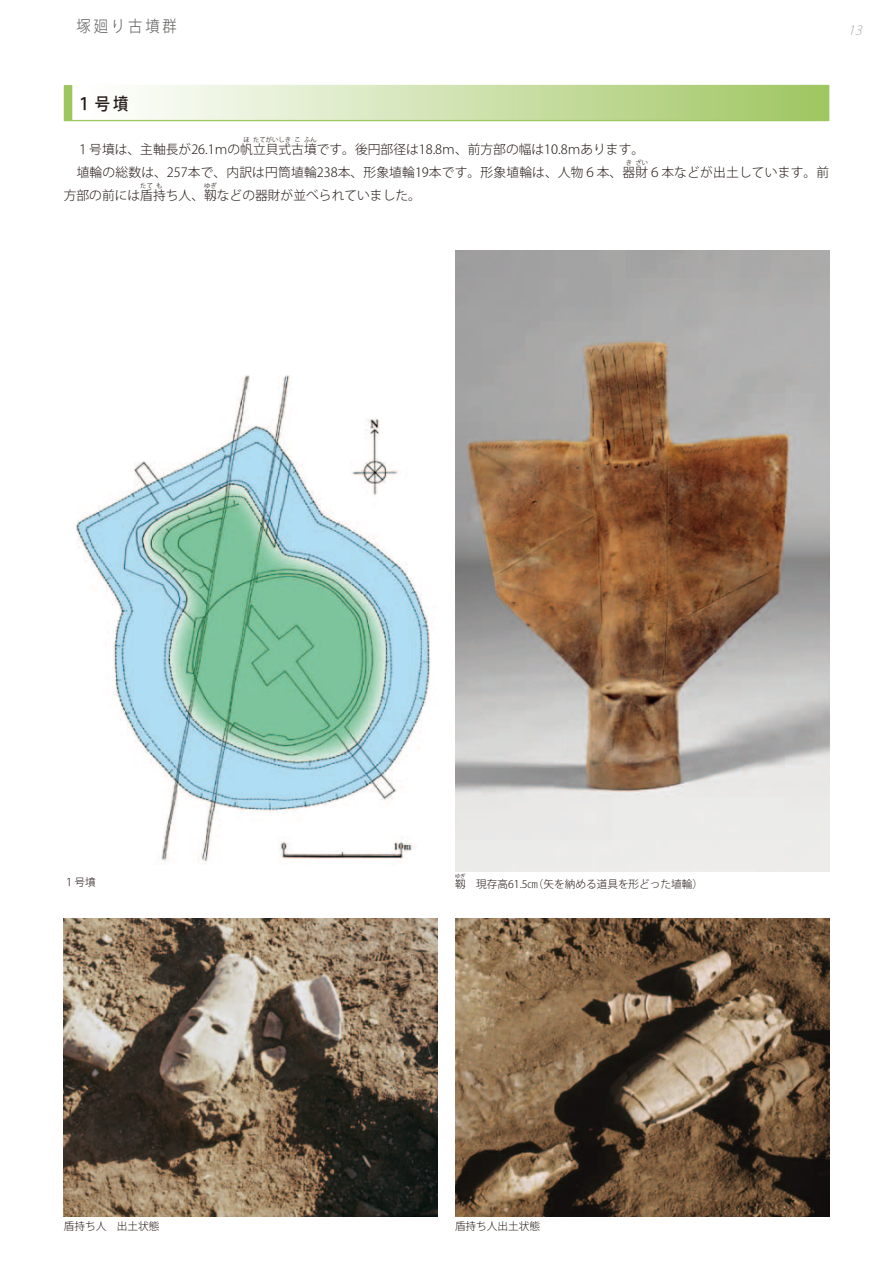
<style>
.page{position:relative;width:893px;height:1263px;background:#fff}
.page>*{position:absolute;margin:0;border:0;box-sizing:border-box;transform-origin:0 0}
.t1{font:500 16.95px "Koz Go Pr 6 N";color:#231916;scale:.9 1}
.t2{font:300 15.9px "Koz Go Pr 6 N";letter-spacing:.2em;color:#595857;scale:.9 1}
.t3{font:300 12.75px "Koz Go Pr 6 N";color:#231916}
.t4{font:italic 200 12.75px "Koz Go Pr 6 N";color:#898989}
.t5{font:300 10.65px "Koz Go Pr 6 N";color:#231916}
.t6{font:300 6.45px "Koz Go Pr 6 N";color:#231916}
.t7{font:300 5.25px "Koz Go Pr 6 N";color:#231916}
</style>
<div class="page">
<div style="left:64px;top:85px;width:765px;height:36px;background:#9dc65f"></div>
<div style="left:72px;top:85px;width:757px;height:35px;background:linear-gradient(to right,#fff,#a0c662)"></div>
<img style="left:455px;top:918px;width:374px;height:298px">
<img style="left:455px;top:251px;width:374px;height:621px">
<img style="left:64px;top:918px;width:374px;height:298px">
<img style="left:75px;top:375px;width:355px;height:487px">
<p class="t2" style="left:77px;top:17px;width:113px">塚廻り古墳群</p>
<p class="t4" style="left:848px;top:23px;width:21px">13</p>
<h1 class="t1" style="left:77px;top:94px;width:59px">１号墳</h1>
<p class="t3" style="left:64px;top:142px;width:582px">　１号墳は、主軸長が26.1ｍの帆立貝式古墳です。後円部径は18.8ｍ、前方部の幅は10.8ｍあります。</p>
<p class="t6" style="left:243px;top:136px;width:8px">ほ</p>
<p class="t6" style="left:253px;top:136px;width:40px">たてがいしき</p>
<p class="t6" style="left:294px;top:136px;width:8px">こ</p>
<p class="t6" style="left:304px;top:136px;width:14px">ふん</p>
<p class="t3" style="left:64px;top:165px;width:767px">　埴輪の総数は、257本で、内訳は円筒埴輪238本、形象埴輪19本です。形象埴輪は、人物６本、器財６本などが出土しています。前</p>
<p class="t6" style="left:626px;top:159px;width:8px">き</p>
<p class="t6" style="left:635px;top:159px;width:14px">ざい</p>
<p class="t6" style="left:140px;top:182px;width:14px">たて</p>
<p class="t6" style="left:156px;top:182px;width:8px">も</p>
<p class="t6" style="left:204px;top:182px;width:14px">ゆぎ</p>
<p class="t3" style="left:64px;top:189px;width:359px">方部の前には盾持ち人、靱などの器財が並べられていました。</p>
<p class="t5" style="left:64px;top:876px;width:33px">１号墳</p>
<p class="t5" style="left:64px;top:1220px;width:97px">盾持ち人　出土状態</p>
<p class="t7" style="left:455px;top:873px;width:12px">ゆぎ</p>
<p class="t5" style="left:455px;top:877px;width:250px">靱　現存高61.5㎝（矢を納める道具を形どった埴輪）</p>
<p class="t5" style="left:455px;top:1220px;width:87px">盾持ち人出土状態</p>
</div>
